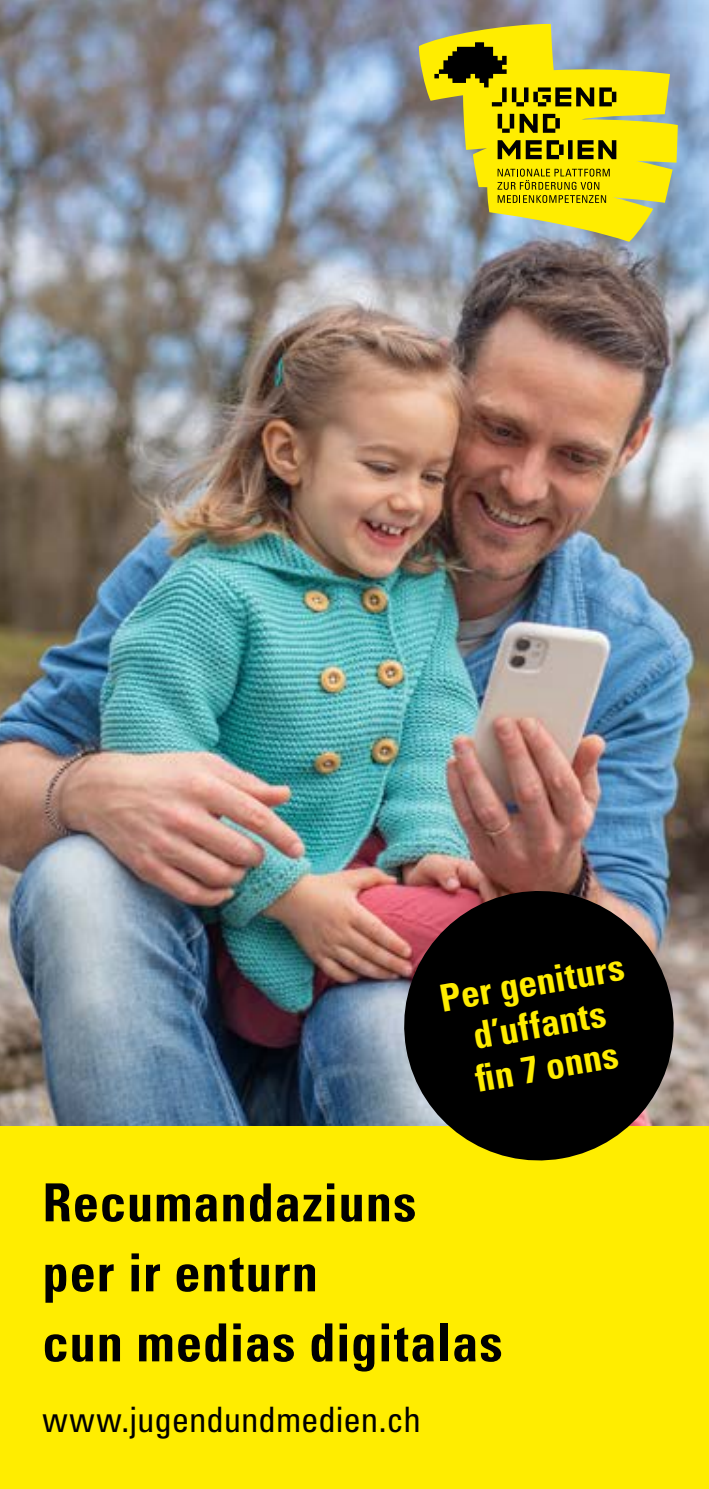
<style>
.page{position:relative;width:709px;height:1489px;background:#fff}
.page>*{position:absolute;margin:0;border:0;box-sizing:border-box;transform-origin:0 0}
.t1{font:700 condensed 52.5px/70px "Univers LT Std";letter-spacing:.015em;color:#000}
.t2{font:700 condensed 37.5px/42.5px "Univers LT Std";color:#ffed00;text-align:center}
.t3{font:condensed 35px "Univers LT Std";letter-spacing:-.005em;color:#000}
</style>
<div class="page">
<img style="left:0;top:0;width:709px;height:1125px">
<svg style="left:419px;top:24px;width:259px;height:218px;background:#c1c263"></svg>
<svg style="left:434px;top:42px;width:182px;height:117px;background:#b0a81e"></svg>
<svg style="left:497px;top:169px;width:112px;height:34px;background:#c8ba00"></svg>
<div style="left:0;top:1126px;width:709px;height:362px;background:#ffed00"></div>
<svg style="left:393px;top:880px;width:291px;height:281px;background:#392f1f"></svg>
<p class="t2" style="left:436px;top:977px;width:188px;rotate:-10deg">Per geniturs d’uffants<br>fi n 7 onns</p>
<p class="t1" style="left:43px;top:1167px;width:461px">Recumandaziuns<br>per ir enturn<br>cun medias digitalas</p>
<p class="t3" style="left:43px;top:1397px;width:380px">www.jugendundmedien.ch</p>
</div>
